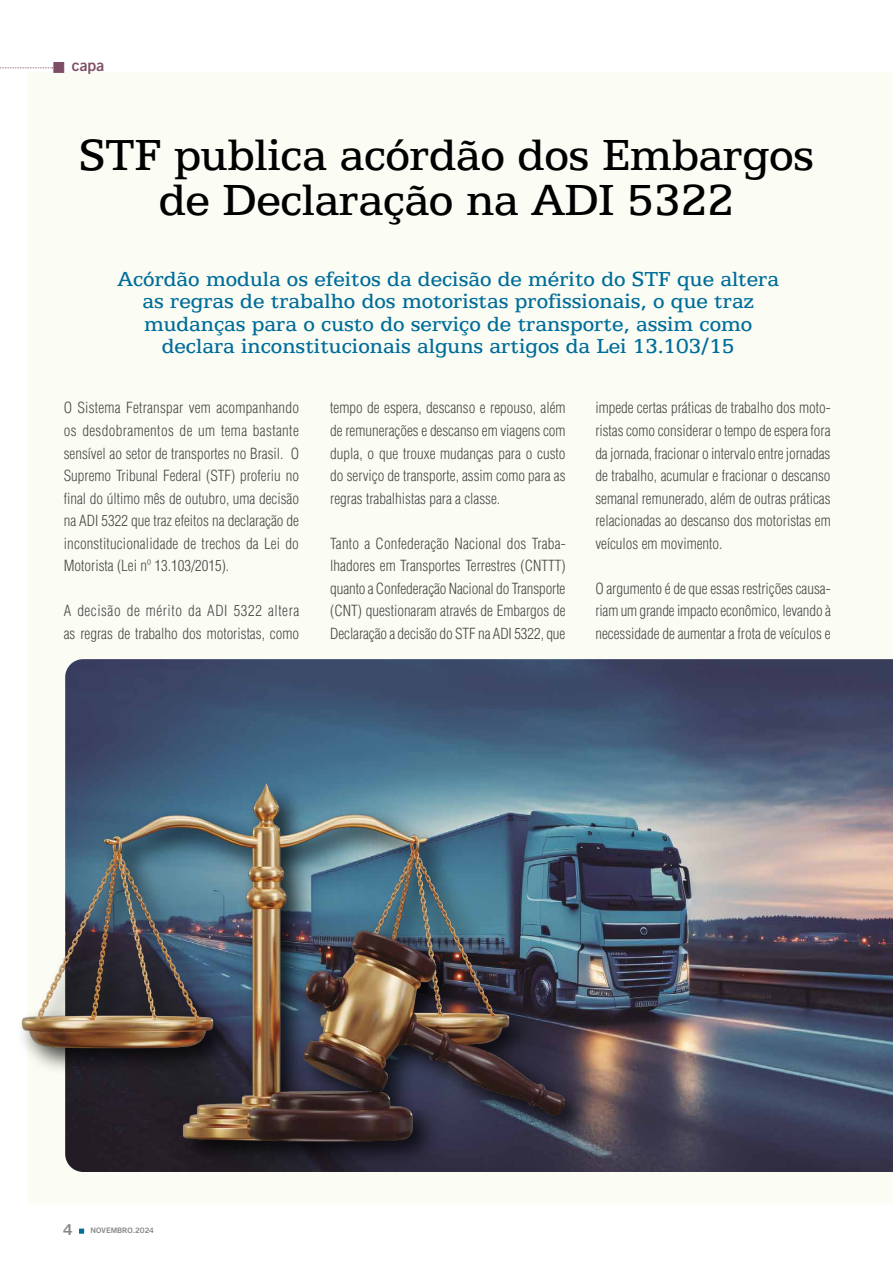
<style>
.page{position:relative;width:893px;height:1263px;background:#fff}
.page>*{position:absolute;margin:0;border:0;box-sizing:border-box;transform-origin:0 0}
.t1{font:45px/45px "ATF Antique";letter-spacing:-.01em;color:#000;text-align:center}
.t2{font:21px/22.5px "ATF Antique";color:#006d9b;text-align:center}
.t3{font:300 condensed 15px/22.5px "Helvetica";color:#4a4a49;text-align:justify}
.t4{font:700 15px "Goethe Gothic";color:#7f4e66}
.t5{font:700 15px "Goethe Gothic";color:#878787}
.t6{font:700 7.5px "Goethe Gothic";color:#878787}
</style>
<div class="page">
<svg style="left:79px;top:1228px;width:5px;height:6px"></svg>
<div style="left:28px;top:72px;width:865px;height:1132px;background:#fbfcf3"></div>
<img style="left:65px;top:659px;width:828px;height:513px">
<div style="left:54px;top:62px;width:10px;height:11px;background:#7f4e66;border:1px solid #7f4e66"></div>
<svg style="left:0;top:68px;width:53px;height:1px"></svg>
<img style="left:21px;top:729px;width:564px;height:443px">
<p class="t4" style="left:72px;top:57px;width:34px">capa</p>
<h1 class="t1" style="left:79px;top:133px;width:737px">STF publica acórdão dos Embargos de Declaração na ADI 5322</h1>
<p class="t2" style="left:117px;top:268px;width:663px">Acórdão modula os efeitos da decisão de mérito do STF que altera as regras de trabalho dos motoristas profissionais, o que traz mudanças para o custo do serviço de transporte, assim como declara inconstitucionais alguns artigos da Lei 13.103/15</p>
<p class="t3" style="left:64px;top:397px;width:237px">O Sistema Fetranspar vem acompanhando os desdobramentos de um tema bastante sensível ao setor de transportes no Brasil. O Supremo Tribunal Federal (STF) proferiu no final do último mês de outubro, uma decisão na ADI 5322 que traz efeitos na declaração de inconstitucionalidade de trechos da Lei do Motorista (Lei nº 13.103/2015).</p>
<p class="t3" style="left:64px;top:599px;width:237px">A decisão de mérito da ADI 5322 altera as regras de trabalho dos motoristas, como</p>
<p class="t3" style="left:330px;top:397px;width:237px">tempo de espera, descanso e repouso, além de remunerações e descanso em viagens com dupla, o que trouxe mudanças para o custo do serviço de transporte, assim como para as regras trabalhistas para a classe.</p>
<p class="t3" style="left:330px;top:532px;width:237px">Tanto a Confederação Nacional dos Traba&shy;lhadores em Transportes Terrestres (CNTTT) quanto a Confederação Nacional do Transporte (CNT) questionaram através de Embargos de Declaração a decisão do STF na ADI 5322, que</p>
<p class="t3" style="left:595px;top:397px;width:237px">impede certas práticas de trabalho dos moto&shy;ristas como considerar o tempo de espera fora da jornada, fracionar o intervalo entre jornadas de trabalho, acumular e fracionar o descanso semanal remunerado, além de outras práticas relacionadas ao descanso dos motoristas em veículos em movimento.</p>
<p class="t3" style="left:595px;top:577px;width:237px">O argumento é de que essas restrições causa&shy;riam um grande impacto econômico, levando à necessidade de aumentar a frota de veículos e</p>
<p class="t5" style="left:63px;top:1220px;width:11px">4</p>
<p class="t6" style="left:91px;top:1226px;width:65px">NOVEMBRO.2024</p>
</div>
